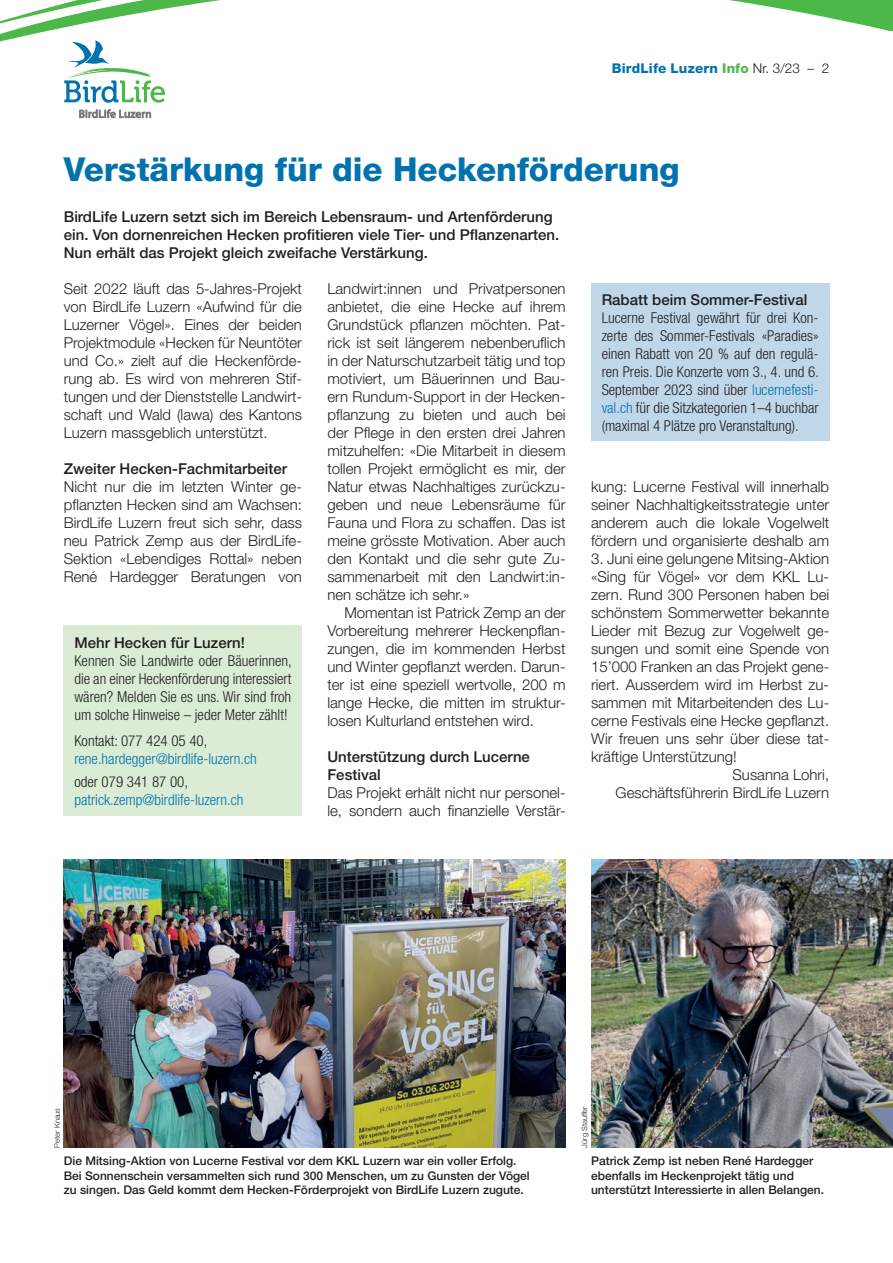
<style>
.page{position:relative;width:893px;height:1263px;background:#fff}
.page>*{position:absolute;margin:0;border:0;box-sizing:border-box;transform-origin:0 0}
.t1{font:800 33px "Helvetica Neue LT Std";color:#0073ae}
.t2{font:300 15px/18px "Helvetica Neue LT Std";color:#231f20;text-align:justify}
.t3{font:300 condensed 15px/18px "Helvetica Neue LT Std";color:#231f20;text-align:justify}
.t4{font:500 15px/18px "Helvetica Neue LT Std";color:#231f20}
.t5{font:300 condensed 15px "Helvetica Neue LT Std";color:#0073ae}
.t6{font:800 13.5px "Helvetica Neue LT Std";letter-spacing:.01em;color:#0073ae}
.t7{font:500 12px/14.4px "Helvetica Neue LT Std";color:#231f20}
.t8{font:300 7.5px "Helvetica Neue LT Std";color:#231f20}
.s1{color:#4cb848}
.s2{font-weight:300;color:#231f20}
.s3{color:#0073ae}
</style>
<div class="page">
<svg style="left:64px;top:63px;width:101px;height:40px"></svg>
<svg style="left:79px;top:109px;width:72px;height:10px"></svg>
<svg style="left:0;top:0;width:809px;height:63px"></svg>
<svg style="left:809px;top:0;width:84px;height:31px"></svg>
<div style="left:807px;top:32px;width:86px;height:31px;background:#fff"></div>
<img style="left:64px;top:859px;width:502px;height:288px">
<img style="left:591px;top:859px;width:302px;height:288px">
<div style="left:591px;top:283px;width:238px;height:158px;background:#c0d7ea"></div>
<div style="left:64px;top:625px;width:238px;height:191px;background:#daecd4"></div>
<p class="t6" style="left:612px;top:61px;width:219px">BirdLife Luzern <span class="s1">Info</span> <span class="s2">Nr. 3/23 – 2</span></p>
<h1 class="t1" style="left:64px;top:150px;width:617px">Verstärkung für die Heckenförderung</h1>
<p class="t4" style="left:64px;top:208px;width:497px">BirdLife Luzern setzt sich im Bereich Lebensraum- und Artenförderung ein. Von dornenreichen Hecken profitieren viele Tier- und Pflanzenarten.<br>Nun erhält das Projekt gleich zweifache Verstärkung.</p>
<p class="t2" style="left:64px;top:279px;width:240px">Seit 2022 läuft das 5-Jahres-Projekt von BirdLife Luzern «Aufwind für die Luzerner Vögel». Eines der beiden Projektmodule «Hecken für Neuntöter und Co.» zielt auf die Heckenförde&shy;rung ab. Es wird von mehreren Stif&shy;tungen und der Dienststelle Landwirt&shy;schaft und Wald (lawa) des Kantons Luzern massgeblich unterstützt.</p>
<p class="t4" style="left:64px;top:460px;width:225px">Zweiter Hecken-Fachmitarbeiter</p>
<p class="t2" style="left:64px;top:477px;width:240px">Nicht nur die im letzten Winter ge&shy;pflanzten Hecken sind am Wachsen:<br>BirdLife Luzern freut sich sehr, dass neu Patrick Zemp aus der BirdLife-Sektion «Lebendiges Rottal» neben René Hardegger Beratungen von</p>
<p class="t4" style="left:74px;top:633px;width:172px">Mehr Hecken für Luzern!</p>
<p class="t3" style="left:74px;top:651px;width:219px">Kennen Sie Landwirte oder Bäuerinnen, die an einer Heckenförderung interessiert wären? Melden Sie es uns. Wir sind froh um solche Hinweise – jeder Meter zählt!</p>
<p class="t3" style="left:74px;top:732px;width:135px">Kontakt: 077 424 05 40,</p>
<p class="t5" style="left:74px;top:750px;width:184px">rene.hardegger@birdlife-luzern.ch</p>
<p class="t3" style="left:74px;top:772px;width:115px">oder 079 341 87 00,</p>
<p class="t5" style="left:74px;top:791px;width:171px">patrick.zemp@birdlife-luzern.ch</p>
<p class="t2" style="left:327px;top:279px;width:240px">Landwirt:innen und Privatpersonen anbietet, die eine Hecke auf ihrem Grundstück pflanzen möchten. Pat&shy;rick ist seit längerem nebenberuflich in der Naturschutzarbeit tätig und top motiviert, um Bäuerinnen und Bau&shy;ern Rundum-Support in der Hecken&shy;pflanzung zu bieten und auch bei der Pflege in den ersten drei Jahren mitzuhelfen: «Die Mitarbeit in diesem tollen Projekt ermöglicht es mir, der Natur etwas Nachhaltiges zurückzu&shy;geben und neue Lebensräume für Fauna und Flora zu schaffen. Das ist meine grösste Motivation. Aber auch den Kontakt und die sehr gute Zu&shy;sammenarbeit mit den Landwirt:in&shy;nen schätze ich sehr.»</p>
<p class="t2" style="left:327px;top:603px;width:240px;text-indent:17px">Momentan ist Patrick Zemp an der Vorbereitung mehrerer Heckenpflan&shy;zungen, die im kommenden Herbst und Winter gepflanzt werden. Darun&shy;ter ist eine speziell wertvolle, 200 m lange Hecke, die mitten im struktur&shy;losen Kulturland entstehen wird.</p>
<p class="t4" style="left:327px;top:748px;width:204px">Unterstützung durch Lucerne<br>Festival</p>
<p class="t2" style="left:327px;top:783px;width:240px">Das Projekt erhält nicht nur personel&shy;le, sondern auch finanzielle Verstär-</p>
<p class="t4" style="left:602px;top:290px;width:207px">Rabatt beim Sommer-Festival</p>
<p class="t3" style="left:602px;top:308px;width:219px">Lucerne Festival gewährt für drei Kon&shy;zerte des Sommer-Festivals «Paradies» einen Rabatt von 20 % auf den regulä&shy;ren Preis. Die Konzerte vom 3., 4. und 6.<br>September 2023 sind über <span class="s3">lucernefesti&shy;val.ch</span> für die Sitzkategorien 1–4 buchbar (maximal 4 Plätze pro Veranstaltung).</p>
<p class="t2" style="left:591px;top:477px;width:240px">kung: Lucerne Festival will innerhalb seiner Nachhaltigkeitsstrategie unter anderem auch die lokale Vogelwelt fördern und organisierte deshalb am</p>
<p class="t2" style="left:591px;top:549px;width:240px">3. Juni eine gelungene Mitsing-Aktion</p>
<p class="t2" style="left:591px;top:567px;width:240px">«Sing für Vögel» vor dem KKL Lu-</p>
<p class="t2" style="left:591px;top:585px;width:240px">zern. Rund 300 Personen haben bei</p>
<p class="t2" style="left:591px;top:603px;width:240px">schönstem Sommerwetter bekannte</p>
<p class="t2" style="left:591px;top:621px;width:240px">Lieder mit Bezug zur Vogelwelt ge-</p>
<p class="t2" style="left:591px;top:639px;width:240px">sungen und somit eine Spende von</p>
<p class="t2" style="left:591px;top:657px;width:240px">15’000 Franken an das Projekt gene-</p>
<p class="t2" style="left:591px;top:675px;width:240px">riert. Ausserdem wird im Herbst zu-</p>
<p class="t2" style="left:591px;top:693px;width:240px">sammen mit Mitarbeitenden des Lu-</p>
<p class="t2" style="left:591px;top:711px;width:240px">cerne Festivals eine Hecke gepflanzt.</p>
<p class="t2" style="left:591px;top:729px;width:240px">Wir freuen uns sehr über diese tat-</p>
<p class="t2" style="left:591px;top:747px;width:147px">kräftige Unterstützung!</p>
<p class="t2" style="left:732px;top:765px;width:98px">Susanna Lohri,</p>
<p class="t2" style="left:615px;top:783px;width:215px">Geschäftsführerin BirdLife Luzern</p>
<p class="t8" style="left:53px;top:1147px;width:41px;rotate:-90deg">Peter Knaus</p>
<p class="t8" style="left:580px;top:1147px;width:43px;rotate:-90deg">Jürg Stauffer</p>
<p class="t7" style="left:64px;top:1154px;width:468px">Die Mitsing-Aktion von Lucerne Festival vor dem KKL Luzern war ein voller Erfolg.<br>Bei Sonnenschein versammelten sich rund 300 Menschen, um zu Gunsten der Vögel zu singen. Das Geld kommt dem Hecken-Förderprojekt von BirdLife Luzern zugute.</p>
<p class="t7" style="left:591px;top:1154px;width:234px">Patrick Zemp ist neben René Hardegger ebenfalls im Heckenprojekt tätig und unterstützt Interessierte in allen Belangen.</p>
</div>
